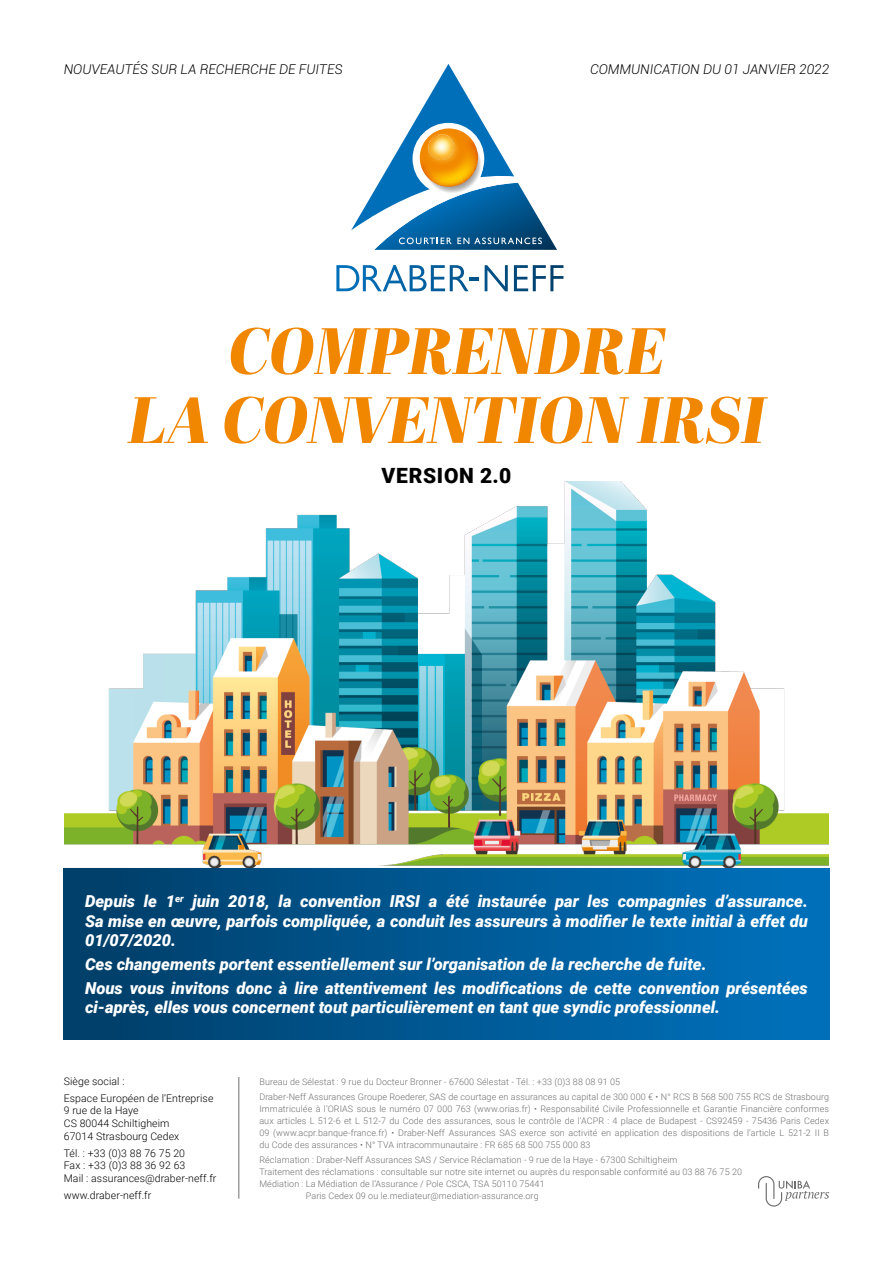
<style>
.page{position:relative;width:893px;height:1263px;background:#fff}
.page>*{position:absolute;margin:0;border:0;box-sizing:border-box;transform-origin:0 0}
.t1{font:italic 65.4px/69px "Abril Fatface";color:#f18700;text-align:center}
.t2{font:900 21px "Roboto";letter-spacing:.035em;color:#000}
.t3{font:italic 900 16.5px/19.5px "Roboto";color:#fff;text-align:justify}
.t4{font:italic 300 13.5px "Roboto";color:#000}
.t5{font:300 10.5px/12.6px "Roboto";letter-spacing:.01em;color:#000}
.t6{font:300 9px/12px "Roboto";letter-spacing:.01em;color:#706f6f}
</style>
<div class="page">
<img style="left:64px;top:482px;width:765px;height:386px">
<svg style="left:351px;top:64px;width:206px;height:186px"></svg>
<img style="left:428px;top:138px;width:26px;height:22px">
<svg style="left:336px;top:265px;width:142px;height:26px"></svg>
<svg style="left:485px;top:265px;width:23px;height:26px"></svg>
<svg style="left:514px;top:265px;width:49px;height:26px"></svg>
<hr style="left:239px;top:1077px;width:1px;height:121px;background:#706f6f">
<svg style="left:758px;top:1176px;width:71px;height:30px"></svg>
<div style="left:64px;top:868px;width:765px;height:171px;background:linear-gradient(to right,#003e68,#0072be)"></div>
<h3 class="t4" style="left:64px;top:60px;width:10px">NOU</h3>
<h3 class="t4" style="left:91px;top:60px;width:253px">VEAUTÉS SUR LA RECHERCHE DE FUITES</h3>
<h3 class="t4" style="left:590px;top:60px;width:241px">COMMUNICATION DU 01 JAN VIER 2022</h3>
<h1 class="t1" style="left:128px;top:314px;width:638px">COMPRENDRE<br>LA CONVENTION IRSI</h1>
<h2 class="t2" style="left:382px;top:461px;width:131px">VERSION 2.0</h2>
<h3 class="t3" style="left:85px;top:891px;width:724px">Depuis le 1<sup>er</sup> juin 2018, la convention IRSI a été instaurée par les compagnies d’assurance.<br>Sa mise en œuvre, parfois compliquée, a conduit les assureurs à modifier le texte initial à effet du 01/07/2020.</h3>
<h3 class="t3" style="left:85px;top:952px;width:724px;line-height:23.7px">Ces changements portent essentiellement sur l’organisation de la recherche de fuite.<br>Nous vous invitons donc à lire attentivement les modifications de cette convention présentées</h3>
<h3 class="t3" style="left:85px;top:997px;width:637px">ci-après, elles vous concernent tout particulièrement en tant que syndic professionnel.</h3>
<p class="t5" style="left:64px;top:1072px;width:151px;line-height:16.8px">Siège social :<br>Espace Européen de l’Entreprise</p>
<p class="t5" style="left:64px;top:1104px;width:117px">9 rue de la Haye<br>CS 80044 Schiltigheim<br>67014 Strasbourg Cedex</p>
<p class="t5" style="left:64px;top:1146px;width:154px">Tél. : +33 (0)3 88 76 75 20<br>Fax : +33 (0)3 88 36 92 63<br>Mail : assurances@draber-neff.fr</p>
<p class="t5" style="left:64px;top:1188px;width:89px">www.draber-neff.fr</p>
<p class="t6" style="left:259px;top:1074px;width:571px;line-height:14.9px">Bureau de Sélestat : 9 rue du Docteur Bronner - 67600 Sélestat - Tél. : +33 (0)3 88 08 91 05<br>Draber-Neff Assurances Groupe Roederer, SAS de courtage en assurances au capital de 300 000 € • N° RCS B 568 500 755 RCS de Strasbourg</p>
<p class="t6" style="left:259px;top:1102px;width:571px;text-align:justify">Immatriculée à l’ORIAS sous le numéro 07 000 763 (www.orias.fr) • Responsabilité Civile Professionnelle et Garantie Financière conformes aux articles L 512-6 et L 512-7 du Code des assurances, sous le contrôle de l’ACPR : 4 place de Budapest - CS92459 - 75436 Paris Cedex 09 (www.acpr.banque-france.fr) • Draber-Neff Assurances SAS exerce son activité en application des dispositions de l’article L 521-2 II B du Code des assurances • N° TVA intracommunautaire : FR 685 68 500 755 000 83</p>
<p class="t6" style="left:259px;top:1153px;width:420px">Réclamation : Draber-Neff Assurances SAS / Service Réclamation - 9 rue de la Haye - 67300 Schiltigheim</p>
<p class="t6" style="left:259px;top:1165px;width:484px">Traitement des réclamations : consultable sur notre site internet ou auprès du responsable conformité au 03 88 76 75 20</p>
<p class="t6" style="left:259px;top:1177px;width:287px">Médiation : La Médiation de l’Assurance / Pole CSCA, TSA 50110 75441</p>
<p class="t6" style="left:306px;top:1189px;width:234px">Paris Cedex 09 ou le.mediateur@mediation-assurance.org</p>
</div>
